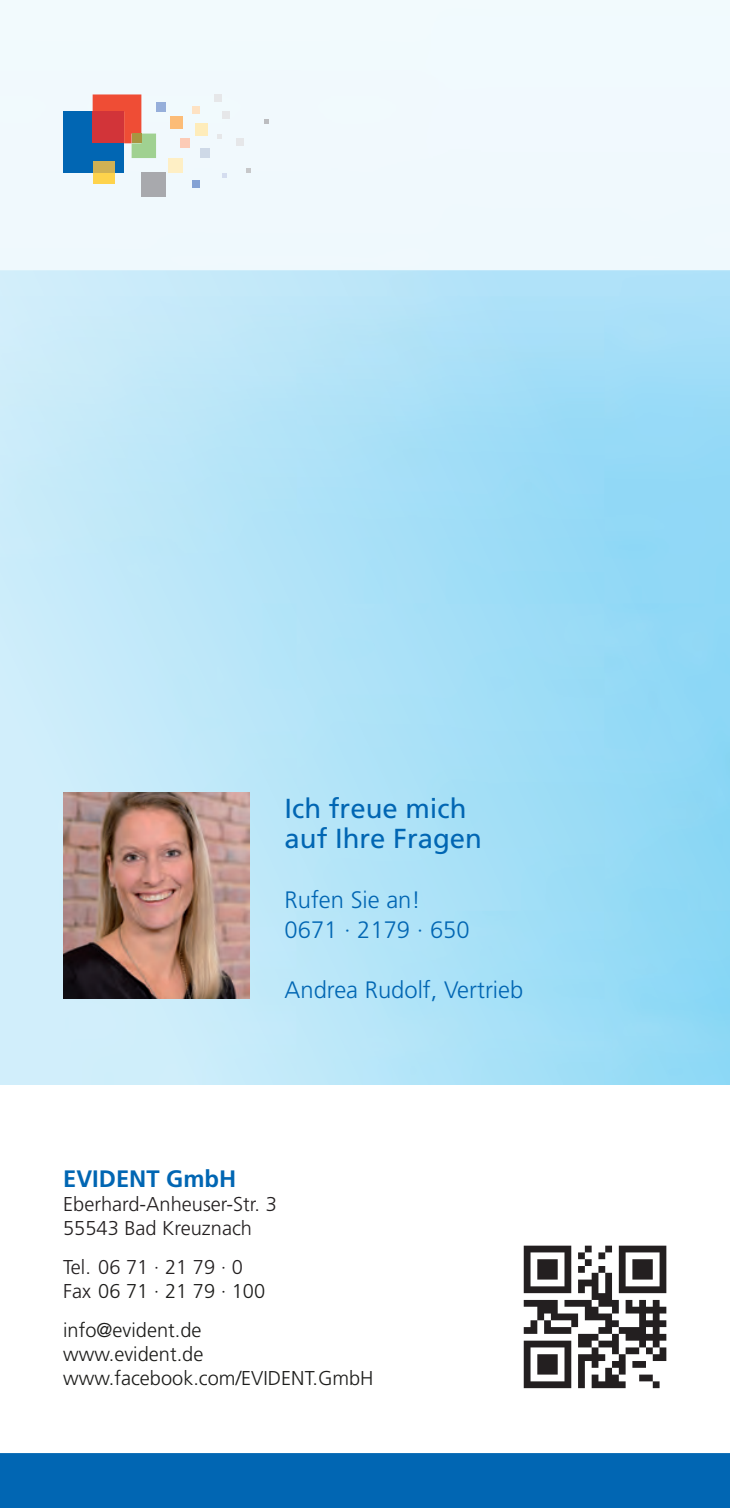
<style>
.page{position:relative;width:730px;height:1508px;background:#fff}
.page>*{position:absolute;margin:0;border:0;box-sizing:border-box;transform-origin:0 0}
.t1{font:27.5px/30px "Frutiger";color:#0166b3}
.t2{font:300 23.75px/30px "Frutiger";color:#0166b3}
.t3{font:700 23.75px "Frutiger";color:#0166b3}
.t4{font:300 20px/24px "Frutiger";color:#231f20}
.t5{font:300 20px/24px "Frutiger";color:#1d1d1b}
.s1{color:#1d1d1b}
</style>
<div class="page">
<div style="left:0;top:270px;width:729px;height:814px;background:linear-gradient(to right,#d1eefa,#8fd8f6)"></div>
<div style="left:0;top:0;width:729px;height:270px;background:#f1f9fd"></div>
<img style="left:63px;top:792px;width:186px;height:206px">
<svg style="left:523px;top:1245px;width:142px;height:142px"></svg>
<div style="left:63px;top:112px;width:61px;height:61px;background:#0166b3"></div>
<div style="left:92px;top:173px;width:22px;height:10px;background:#fed34c"></div>
<div style="left:92px;top:161px;width:22px;height:12px;background:#d0b154"></div>
<div style="left:141px;top:172px;width:25px;height:25px;background:#a8a9ad"></div>
<svg style="left:93px;top:94px;width:63px;height:64px"></svg>
<div style="left:131px;top:133px;width:10px;height:10px;background:#a89540"></div>
<div style="left:168px;top:158px;width:15px;height:15px;background:#feefc5"></div>
<div style="left:170px;top:116px;width:13px;height:13px;background:#fcbc77"></div>
<div style="left:156px;top:102px;width:10px;height:10px;background:#96afda"></div>
<div style="left:195px;top:124px;width:12px;height:12px;background:#feecba"></div>
<div style="left:180px;top:138px;width:10px;height:10px;background:#fccbb6"></div>
<div style="left:200px;top:148px;width:10px;height:10px;background:#ced9e7"></div>
<div style="left:222px;top:112px;width:7px;height:7px;background:#e6e7e9"></div>
<div style="left:192px;top:107px;width:8px;height:7px;background:#fee2c3"></div>
<div style="left:214px;top:94px;width:8px;height:8px;background:#e6e7e9"></div>
<div style="left:236px;top:138px;width:8px;height:8px;background:#e6e7e9"></div>
<div style="left:192px;top:180px;width:8px;height:7px;background:#84a2d4"></div>
<svg style="left:222px;top:173px;width:5px;height:4px"></svg>
<svg style="left:246px;top:168px;width:5px;height:5px"></svg>
<svg style="left:217px;top:134px;width:5px;height:4px"></svg>
<svg style="left:263px;top:119px;width:5px;height:5px"></svg>
<div style="left:0;top:1453px;width:730px;height:55px;background:#0166b3"></div>
<h1 class="t1" style="left:284px;top:793px;width:199px">Ich freue mich auf Ihre Fragen</h1>
<p class="t2" style="left:284px;top:884px;width:186px">Rufen Sie an!<br>0671 · 2179 · 650</p>
<p class="t2" style="left:284px;top:974px;width:240px">Andrea Rudolf, Vertrieb</p>
<p class="t3" style="left:63px;top:1164px;width:174px">EVIDENT GmbH</p>
<p class="t4" style="left:63px;top:1191px;width:215px">Eberhard-Anheuser-Str. 3<br>55543 Bad Kreuznach</p>
<p class="t4" style="left:63px;top:1254px;width:203px">Tel. 06 71 · 21 79 · 0<br>Fax <span class="s1">06 71 · 21 79 · 100</span></p>
<p class="t5" style="left:63px;top:1317px;width:312px">info@evident.de<br>www.evident.de www.facebook.com/EVIDENT.GmbH</p>
</div>
